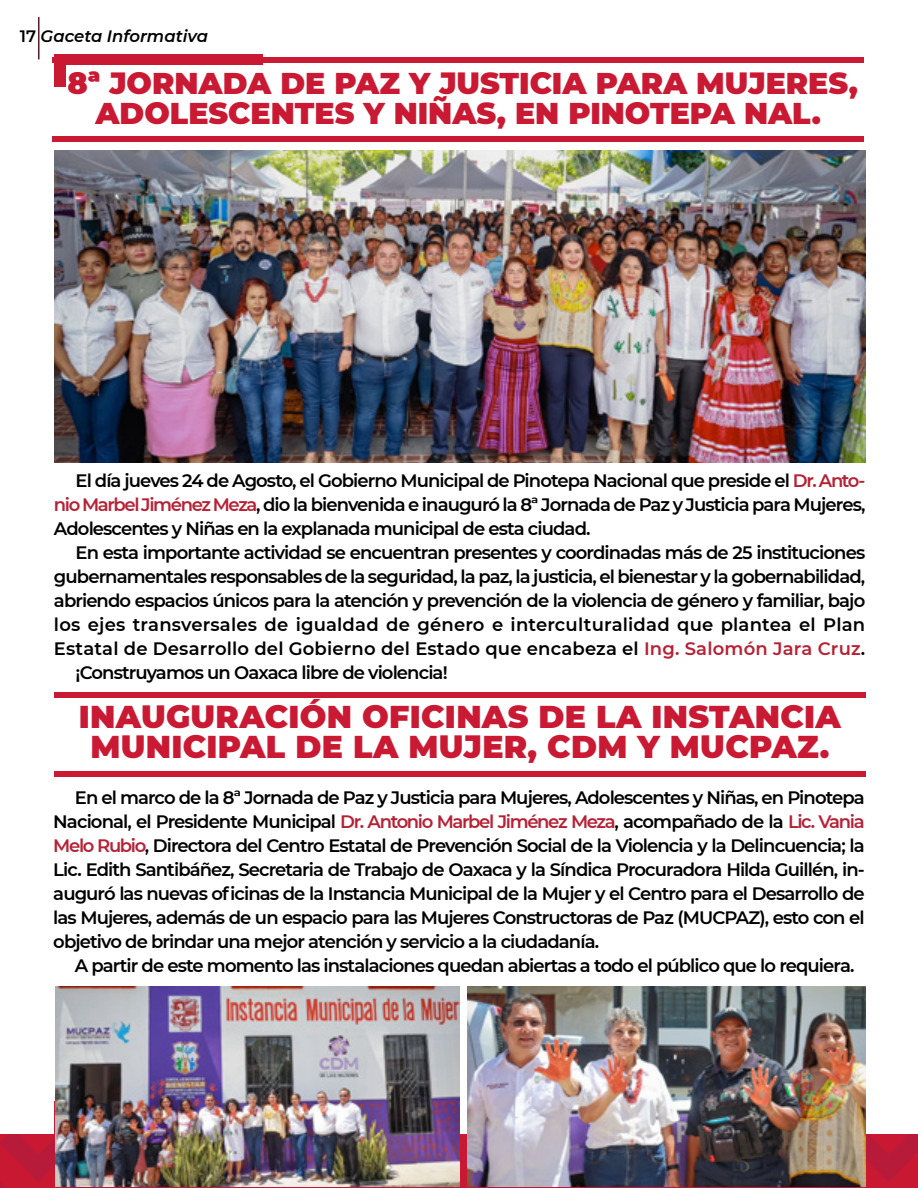
<style>
.page{position:relative;width:918px;height:1188px;background:#fff}
.page>*{position:absolute;margin:0;border:0;box-sizing:border-box;transform-origin:0 0}
.t1{font:900 31.5px/30px "Montserrat";letter-spacing:.01em;color:#ca1933;text-align:center}
.t2{font:900 30px/30px "Montserrat";color:#ca1933;text-align:center}
.t3{font:600 18px/24px "Montserrat";letter-spacing:-.05em;color:#000;text-align:justify}
.t4{font:600 18px "Montserrat";letter-spacing:.01em;color:#000}
.t5{font:italic 600 16.5px "Montserrat";color:#000}
.s1{font-style:normal}
.s2{color:#b62135}
</style>
<div class="page">
<svg style="left:0;top:1134px;width:918px;height:54px;background:#c11a35"></svg>
<div style="left:54px;top:54px;width:208px;height:11px;background:#ca1933"></div>
<div style="left:54px;top:54px;width:12px;height:33px;background:#ca1933"></div>
<svg style="left:54px;top:1101px;width:2px;height:33px"></svg>
<hr style="left:38px;top:17px;width:2px;height:42px;background:#5a1b29">
<div style="left:54px;top:692px;width:812px;height:6px;background:#ca1933"></div>
<div style="left:52px;top:57px;width:812px;height:6px;background:#ca1933"></div>
<div style="left:54px;top:771px;width:812px;height:6px;background:#ca1933"></div>
<div style="left:52px;top:136px;width:812px;height:6px;background:#ca1933"></div>
<img style="left:56px;top:986px;width:404px;height:201px">
<img style="left:467px;top:986px;width:399px;height:201px">
<img style="left:54px;top:150px;width:811px;height:313px">
<p class="t5" style="left:20px;top:24px;width:190px"><span class="s1">17</span> Gaceta Informativa</p>
<h2 class="t2" style="left:67px;top:67px;width:792px">8ª JORNADA DE PAZ Y JUSTICIA PARA MUJERES,<br>ADOLESCENTES Y NIÑAS, EN PINOTEPA NAL.</h2>
<p class="t3" style="left:54px;top:468px;width:813px;text-indent:22px">El día jueves 24 de Agosto, el Gobierno Municipal de Pinotepa Nacional que preside el <span class="s2">Dr. Anto&shy;nio Marbel Jiménez Meza</span>, dio la bienvenida e inauguró la 8ª Jornada de Paz y Justicia para Mujeres, Adolescentes y Niñas en la explanada municipal de esta ciudad.</p>
<p class="t3" style="left:76px;top:540px;width:791px">En esta importante actividad se encuentran presentes y coordinadas más de 25 instituciones</p>
<p class="t3" style="left:54px;top:564px;width:813px">gubernamentales responsables de la seguridad, la paz, la justicia, el bienestar y la gobernabilidad,</p>
<p class="t3" style="left:54px;top:588px;width:813px">abriendo espacios únicos para la atención y prevención de la violencia de género y familiar, bajo</p>
<p class="t4" style="left:54px;top:612px;width:813px">los ejes transversales de igualdad de género e interculturalidad que plantea el Plan</p>
<p class="t4" style="left:54px;top:636px;width:813px">Estatal de Desarrollo del Gobierno del Estado que encabeza el <span class="s2">Ing. Salomón Jara Cruz</span>.</p>
<p class="t3" style="left:76px;top:660px;width:374px">¡Construyamos un Oaxaca libre de violencia!</p>
<h1 class="t1" style="left:79px;top:700px;width:764px">INAUGURACIÓN OFICINAS DE LA INSTANCIA<br>MUNICIPAL DE LA MUJER, CDM Y MUCPAZ.</h1>
<p class="t3" style="left:53px;top:784px;width:813px;text-indent:22px">En el marco de la 8ª Jornada de Paz y Justicia para Mujeres, Adolescentes y Niñas, en Pinotepa Nacional, el Presidente Municipal <span class="s2">Dr. Antonio Marbel Jiménez Meza</span>, acompañado de la <span class="s2">Lic. Vania Melo Rubio</span>, Directora del Centro Estatal de Prevención Social de la Violencia y la Delincuencia; la Lic. Edith Santibáñez, Secretaria de Trabajo de Oaxaca y la Síndica Procuradora Hilda Guillén, in&shy;auguró las nuevas oficinas de la Instancia Municipal de la Mujer y el Centro para el Desarrollo de las Mujeres, además de un espacio para las Mujeres Constructoras de Paz (MUCPAZ), esto con el objetivo de brindar una mejor atención y servicio a la ciudadanía.</p>
<p class="t3" style="left:75px;top:952px;width:781px">A partir de este momento las instalaciones quedan abiertas a todo el público que lo requiera.</p>
</div>
